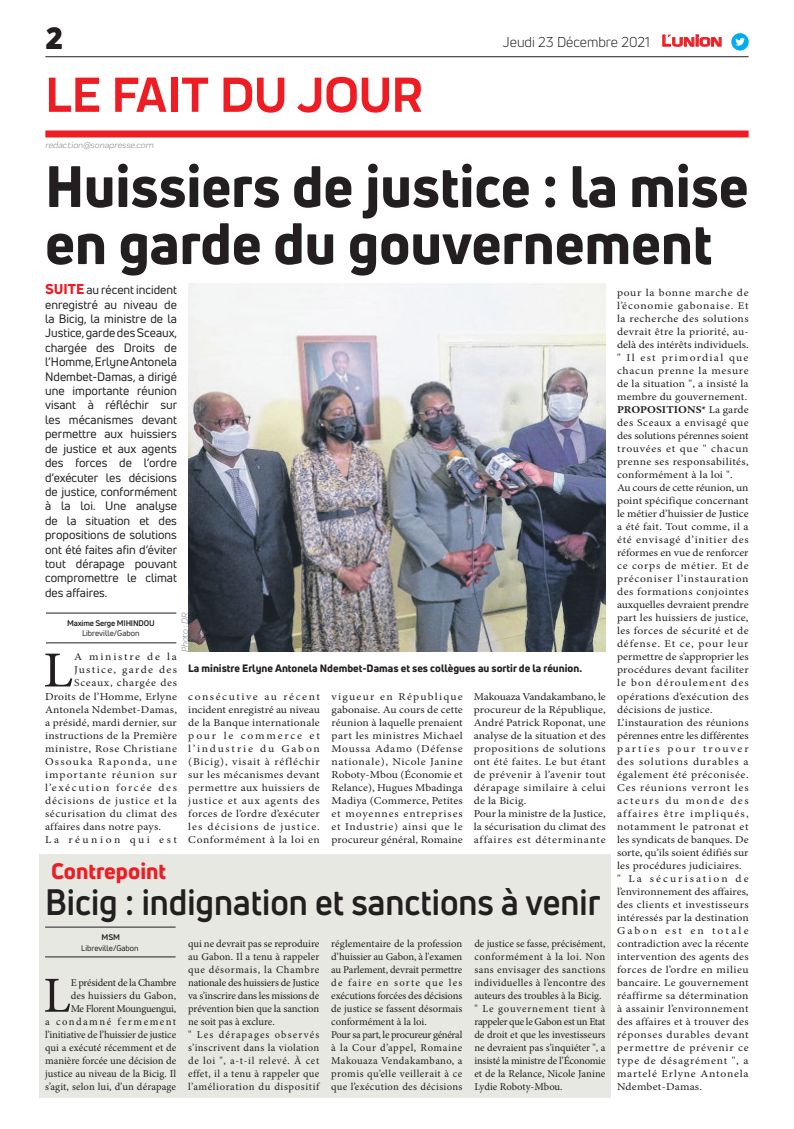
<style>
.page{position:relative;width:794px;height:1129px;background:#fff}
.page>*{position:absolute;margin:0;border:0;box-sizing:border-box;transform-origin:0 0}
.t1{font:800 57px/57px "Uni Neue";color:#231f20}
.t2{font:700 51px "Praktika";color:#ee1d23}
.t3{font:50.5px "Minion Pro";color:#231f20}
.t4{font:50.5px "Minion Pro";color:#231f20;scale:1.1 1}
.t5{font:700 36px "Uni Neue";color:#231f20;scale:.94 1}
.t6{font:900 30px "Uni Neue";color:#231f20}
.t7{font:800 22px "Uni Neue";color:#ee1d23}
.t8{font:14px "Uni Neue";color:#231f20}
.t9{font:12px/14.4px "Uni Neue";color:#231f20;text-align:justify}
.t10{font:10.5px/13px "Minion Pro";letter-spacing:.02em;color:#231f20;text-align:justify;scale:1.1 1}
.t11{font:10.5px/13px "Minion Pro";letter-spacing:.02em;color:#231f20}
.t12{font:10.5px/13px "Minion Pro";color:#231f20;text-align:right}
.t13{font:800 10.5px "Uni Neue";color:#231f20}
.t14{font:10.5px "Minion Pro";letter-spacing:.05em;color:#231f20;scale:1.1 1}
.t15{font:10.5px "Minion Pro";letter-spacing:.04em;color:#231f20;scale:1.1 1}
.t16{font:10.5px "Minion Pro";letter-spacing:.07em;color:#231f20;scale:1.1 1}
.t17{font:10.5px "Minion Pro";letter-spacing:.095em;color:#231f20;scale:1.1 1}
.t18{font:10.5px "Minion Pro";letter-spacing:.135em;color:#231f20;scale:1.1 1}
.t19{font:10.5px "Minion Pro";letter-spacing:.105em;color:#231f20;scale:1.1 1}
.t20{font:10.5px "Minion Pro";letter-spacing:.055em;color:#231f20;scale:1.1 1}
.t21{font:10.5px "Minion Pro";letter-spacing:.115em;color:#231f20;scale:1.1 1}
.t22{font:10.5px "Minion Pro";letter-spacing:.22em;color:#231f20;scale:1.1 1}
.t23{font:10.5px "Minion Pro";letter-spacing:.15em;color:#231f20;scale:1.1 1}
.t24{font:italic 9px "Praktika";color:#818386}
.t25{font:8px "Uni Neue";color:#231f20}
.t26{font:700 8px "Uni Neue";letter-spacing:-.02em;color:#231f20}
.s1{font-family:"Eurostile";font-weight:600;font-size:14.9px;color:#ee1d23}
.s2{font-family:"Eurostile";font-weight:600;font-size:11.4px;color:#ee1d23}
.s3{font-weight:800;font-size:14px;color:#ee1d23}
.s4{font-weight:700}
</style>
<div class="page">
<hr style="left:45px;top:56px;width:703px;height:1px;background:#231f20">
<div style="left:45px;top:130px;width:703px;height:7px;background:#ee1d23"></div>
<svg style="left:662px;top:34px;width:60px;height:13px"></svg>
<div style="left:731px;top:33px;width:17px;height:18px;background:#00aeef;border-radius:50%"></div>
<svg style="left:735px;top:38px;width:10px;height:8px"></svg>
<div style="left:39px;top:854px;width:572px;height:243px;background:#e7e8e2"></div>
<hr style="left:45px;top:956px;width:130px;height:1px;background:#231f20">
<hr style="left:45px;top:926px;width:130px;height:1px;background:#231f20">
<hr style="left:46px;top:642px;width:130px;height:1px;background:#231f20">
<hr style="left:46px;top:612px;width:130px;height:1px;background:#231f20">
<img style="left:189px;top:283px;width:416px;height:368px">
<h3 class="t6" style="left:45px;top:17px;width:19px">2</h3>
<h2 class="t2" style="left:45px;top:54px;width:378px">LE FAIT DU JOUR</h2>
<p class="t24" style="left:45px;top:138px;width:110px">redaction@sonapresse.com</p>
<h3 class="t8" style="left:503px;top:33px;width:221px">Jeudi 23 Décembre 2021 <span class="s1">L</span><span class="s2">UNION</span></h3>
<h1 class="t1" style="left:45px;top:157px;width:705px">Huissiers de justice : la mise en garde du gouvernement</h1>
<p class="t9" style="left:45px;top:282px;width:134px"><span class="s3">SUITE</span> au récent incident enregistré au niveau de la Bicig, la ministre de la Justice, garde des Sceaux, chargée des Droits de l’Homme, Erlyne Antonela Ndembet-Damas, a dirigé une importante réunion visant à réfléchir sur les mécanismes devant permettre aux huissiers de justice et aux agents des forces de l’ordre d’exécuter les décisions de justice, conformément à la loi. Une analyse de la situation et des propositions de solutions ont été faites afin d’éviter tout dérapage pouvant compromettre le climat des affaires.</p>
<p class="t26" style="left:67px;top:618px;width:89px">Maxime Serge MIHINDOU</p>
<p class="t25" style="left:82px;top:628px;width:59px">Libreville/Gabon</p>
<p class="t13" style="left:188px;top:660px;width:395px">La ministre Erlyne Antonela Ndembet-Damas et ses collègues au sortir de la réunion.</p>
<p class="t10" style="left:617px;top:286px;width:121px;text-align:left">pour la bonne marche de l’économie gabonaise. Et la recherche des solutions devrait être la priorité, au&shy;delà des intérêts individuels. " Il est primordial que chacun prenne la mesure de la situation ", a insisté la membre du gouvernement.<br><span class="s4">PROPOSITIONS*</span> La garde des Sceaux a envisagé que des solutions pérennes soient trouvées et que " chacun prenne ses responsabilités, conformément à la loi ".<br>Au cours de cette réunion, un point spécifique concernant le métier d’huissier de Justice a été fait. Tout comme, il a été envisagé d’initier des réformes en vue de renforcer ce corps de métier. Et de préconiser l’instauration des formations conjointes auxquelles devraient prendre part les huissiers de justice, les forces de sécurité et de défense. Et ce, pour leur permettre de s’approprier les procédures devant faciliter le bon déroulement des opérations d’exécution des décisions de justice.<br>L’instauration des réunions pérennes entre les différentes parties pour trouver des solutions durables a également été préconisée.<br>Ces réunions verront les acteurs du monde des affaires être impliqués, notamment le patronat et les syndicats de banques. De sorte, qu’ils soient édifiés sur les procédures judiciaires.<br>" La sécurisation de l’environnement des affaires, des clients et investisseurs intéressés par la destination<br>Gabon est en totale contradiction avec la récente intervention des agents des forces de l’ordre en milieu bancaire. Le gouvernement réaffirme sa détermination à assainir l’environnement des affaires et à trouver des réponses durables devant permettre de prévenir ce type de désagrément ", a martelé Erlyne Antonela<br>Ndembet-Damas.</p>
<p class="t24" style="left:178px;top:652px;width:41px;rotate:-90deg">Photo : DR</p>
<h3 class="t4" style="left:43px;top:636px;width:29px">L</h3>
<p class="t23" style="left:74px;top:650px;width:95px">A ministre de la</p>
<p class="t21" style="left:74px;top:663px;width:95px">Justice, garde des</p>
<p class="t20" style="left:74px;top:676px;width:95px">Sceaux, chargée des</p>
<p class="t10" style="left:45px;top:689px;width:121px">Droits de l’Homme, Erlyne</p>
<p class="t10" style="left:45px;top:702px;width:121px">Antonela Ndembet-Damas,</p>
<p class="t10" style="left:45px;top:715px;width:121px">a présidé, mardi dernier, sur</p>
<p class="t10" style="left:45px;top:728px;width:121px">instructions de la Première</p>
<p class="t14" style="left:45px;top:741px;width:121px">ministre, Rose Christiane</p>
<p class="t19" style="left:45px;top:754px;width:121px">Ossouka Raponda, une</p>
<p class="t17" style="left:45px;top:767px;width:121px">importante réunion sur</p>
<p class="t18" style="left:45px;top:780px;width:121px">l’exécution forcée des</p>
<p class="t16" style="left:45px;top:793px;width:121px">décisions de justice et la</p>
<p class="t15" style="left:45px;top:806px;width:121px">sécurisation du climat des</p>
<p class="t10" style="left:45px;top:819px;width:107px">affaires dans notre pays.</p>
<p class="t22" style="left:45px;top:832px;width:121px">La réunion qui est</p>
<p class="t10" style="left:188px;top:689px;width:121px">consécutive au récent incident enregistré au niveau de la Banque internationale pour le commerce et l’industrie du Gabon (Bicig), visait à réfléchir sur les mécanismes devant permettre aux huissiers de justice et aux agents des forces de l’ordre d’exécuter les décisions de justice.<br>Conformément à la loi en</p>
<p class="t10" style="left:331px;top:689px;width:121px">vigueur en République gabonaise. Au cours de cette réunion à laquelle prenaient part les ministres Michael Moussa Adamo (Défense nationale), Nicole Janine Roboty-Mbou (Économie et Relance), Hugues Mbadinga Madiya (Commerce, Petites et moyennes entreprises et Industrie) ainsi que le procureur général, Romaine</p>
<p class="t10" style="left:474px;top:689px;width:121px;text-align:left">Makouaza Vandakambano, le procureur de la République,<br>André Patrick Roponat, une analyse de la situation et des propositions de solutions ont été faites. Le but étant de prévenir à l’avenir tout dérapage similaire à celui de la Bicig.<br>Pour la ministre de la Justice, la sécurisation du climat des affaires est déterminante</p>
<h3 class="t7" style="left:51px;top:855px;width:117px">Contrepoint</h3>
<h3 class="t5" style="left:45px;top:879px;width:592px">Bicig : indignation et sanctions à venir</h3>
<p class="t26" style="left:102px;top:931px;width:20px">MSM</p>
<p class="t25" style="left:81px;top:942px;width:59px">Libreville/Gabon</p>
<p class="t11" style="left:188px;top:936px;width:133px">qui ne devrait pas se reproduire au Gabon. Il a tenu à rappeler que désormais, la Chambre nationale des huissiers de Justice va s’inscrire dans les missions de prévention bien que la sanction ne soit pas à exclure.<br>" Les dérapages observés s’inscrivent dans la violation de loi ", a-t-il relevé. À cet effet, il a tenu à rappeler que l’amélioration du dispositif</p>
<p class="t11" style="left:331px;top:936px;width:133px">réglementaire de la profession d’huissier au Gabon, à l'examen au Parlement, devrait permettre de faire en sorte que les exécutions forcées des décisions de justice se fassent désormais conformément à la loi.<br>Pour sa part, le procureur général à la Cour d’appel, Romaine<br>Makouaza Vendakambano, a promis qu’elle veillerait à ce que l’exécution des décisions</p>
<p class="t12" style="left:474px;top:936px;width:133px;text-align:left">de justice se fasse, précisément, conformément à la loi. Non sans envisager des sanctions individuelles à l’encontre des auteurs des troubles à la Bicig. " Le gouvernement tient à rappeler que le Gabon est un Etat de droit et que les investisseurs ne devraient pas s’inquiéter ", a insisté la ministre de l’Économie et de la Relance, Nicole Janine<br>Lydie Roboty-Mbou.</p>
<p class="t12" style="left:45px;top:975px;width:133px">E président de la Chambre<br>des huissiers du Gabon,<br>Me Florent Mounguengui,<br>a condamné fermement l’initiative de l’huissier de justice qui a exécuté récemment et de manière forcée une décision de justice au niveau de la Bicig. Il s’agit, selon lui, d’un dérapage</p>
<h3 class="t3" style="left:43px;top:961px;width:29px">L</h3>
</div>
